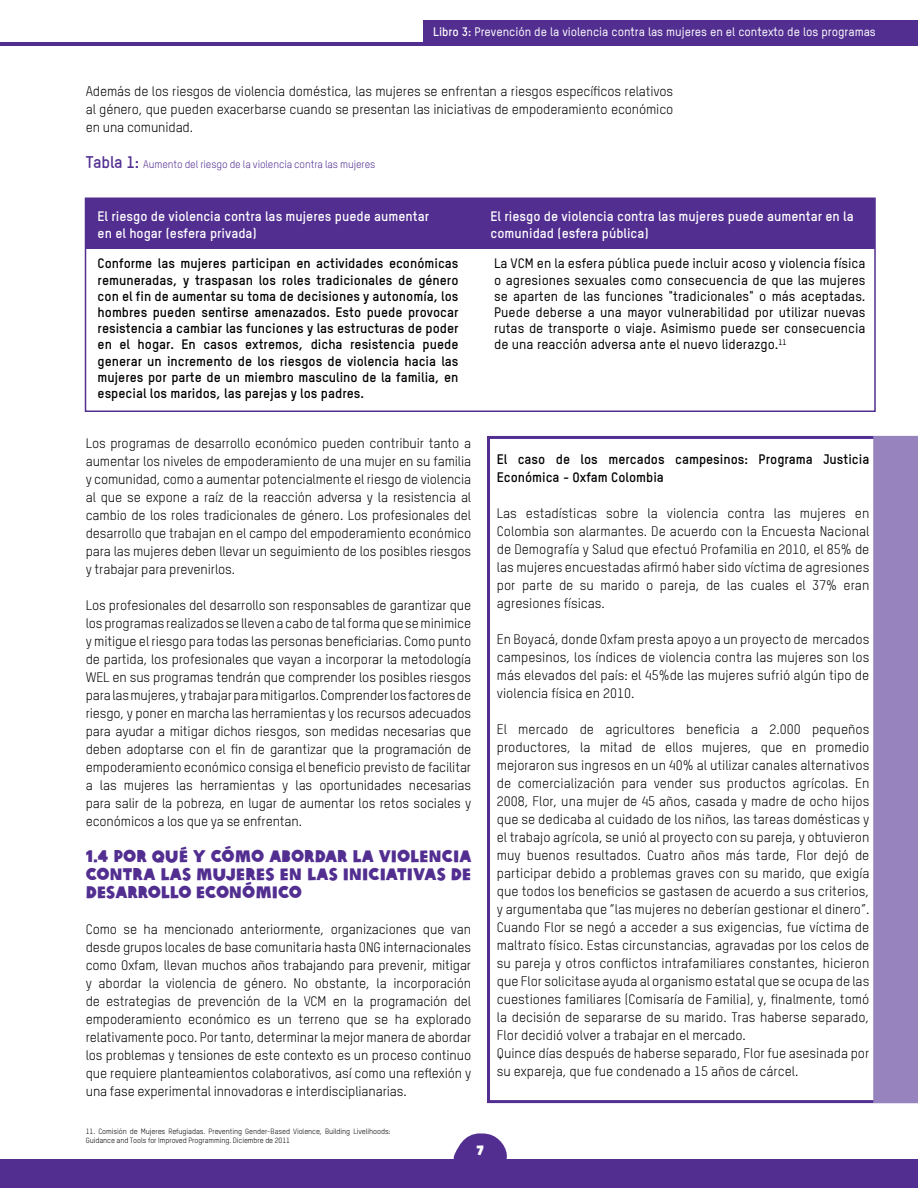
<style>
.page{position:relative;width:918px;height:1188px;background:#fff}
.page>*{position:absolute;margin:0;border:0;box-sizing:border-box;transform-origin:0 0}
.t1{font:16.5px/18px "Oxfam Global Headline";color:#522e91;text-align:justify}
.t2{font:13.5px/18px "Oxfam TSTARPRO";color:#000;text-align:justify}
.t3{font:700 13.5px/16.2px "Oxfam TSTARPRO";color:#000;text-align:justify}
.t4{font:500 13.5px/16.2px "Oxfam TSTARPRO";color:#000;text-align:justify}
.t5{font:700 13.5px/16.2px "Oxfam TSTARPRO";color:#fff}
.t6{font:13.5px "Oxfam Global Headline";color:#fff}
.t7{font:500 12px "Oxfam TSTARPRO";color:#fff}
.t8{font:10.5px "Oxfam TSTARPRO";letter-spacing:-.01em;color:#522e91}
.t9{font:7.5px/9px "Oxfam TSTARPRO";letter-spacing:-.01em;color:#000}
.s1{font-weight:700}
.s2{font-weight:700;font-size:16.5px}
</style>
<div class="page">
<div style="left:0;top:1159px;width:918px;height:29px;background:#522e91"></div>
<div style="left:423px;top:21px;width:495px;height:22px;background:#522e91"></div>
<svg style="left:453px;top:1133px;width:54px;height:26px"></svg>
<hr style="left:0;top:42px;width:918px;height:4px;background:#522e91">
<div style="left:86px;top:198px;width:789px;height:51px;background:#522e91"></div>
<div style="left:85px;top:198px;width:791px;height:214px;border:2px solid #522e91"></div>
<div style="left:873px;top:436px;width:45px;height:667px;background:#9784be"></div>
<p class="t7" style="left:433px;top:27px;width:444px"><span class="s1">Libro 3:</span> Prevención de la violencia contra las mujeres en el contexto de los programas</p>
<p class="t2" style="left:86px;top:83px;width:589px">Además de los riesgos de violencia doméstica, las mujeres se enfrentan a riesgos específicos relativos al género, que pueden exacerbarse cuando se presentan las iniciativas de empoderamiento económico en una comunidad.</p>
<p class="t8" style="left:86px;top:160px;width:291px"><span class="s2">Tabla 1:</span> Aumento del riesgo de la violencia contra las mujeres</p>
<p class="t5" style="left:98px;top:208px;width:333px">El riesgo de violencia contra las mujeres puede aumentar en el hogar (esfera privada)</p>
<p class="t5" style="left:491px;top:208px;width:365px">El riesgo de violencia contra las mujeres puede aumentar en la comunidad (esfera pública)</p>
<p class="t4" style="left:494px;top:255px;width:373px">La VCM en la esfera pública puede incluir acoso y violencia física o agresiones sexuales como consecuencia de que las mujeres se aparten de las funciones "tradicionales" o más aceptadas.<br>Puede deberse a una mayor vulnerabilidad por utilizar nuevas rutas de transporte o viaje. Asimismo puede ser consecuencia de una reacción adversa ante el nuevo liderazgo.<sup>11</sup></p>
<p class="t3" style="left:98px;top:255px;width:363px">Conforme las mujeres participan en actividades económicas remuneradas, y traspasan los roles tradicionales de género con el fin de aumentar su toma de decisiones y autonomía, los hombres pueden sentirse amenazados. Esto puede provocar resistencia a cambiar las funciones y las estructuras de poder en el hogar. En casos extremos, dicha resistencia puede generar un incremento de los riesgos de violencia hacia las mujeres por parte de un miembro masculino de la familia, en especial los maridos, las parejas y los padres.</p>
<p class="t2" style="left:86px;top:435px;width:387px">Los programas de desarrollo económico pueden contribuir tanto a aumentar los niveles de empoderamiento de una mujer en su familia y comunidad, como a aumentar potencialmente el riesgo de violencia al que se expone a raíz de la reacción adversa y la resistencia al cambio de los roles tradicionales de género. Los profesionales del desarrollo que trabajan en el campo del empoderamiento económico para las mujeres deben llevar un seguimiento de los posibles riesgos y trabajar para prevenirlos.</p>
<p class="t2" style="left:86px;top:597px;width:387px">Los profesionales del desarrollo son responsables de garantizar que los programas realizados se lleven a cabo de tal forma que se minimice y mitigue el riesgo para todas las personas beneficiarias. Como punto de partida, los profesionales que vayan a incorporar la metodología WEL en sus programas tendrán que comprender los posibles riesgos para las mujeres, y trabajar para mitigarlos. Comprender los factores de riesgo, y poner en marcha las herramientas y los recursos adecuados para ayudar a mitigar dichos riesgos, son medidas necesarias que deben adoptarse con el fin de garantizar que la programación de empoderamiento económico consiga el beneficio previsto de facilitar a las mujeres las herramientas y las oportunidades necesarias para salir de la pobreza, en lugar de aumentar los retos sociales y económicos a los que ya se enfrentan.</p>
<p class="t1" style="left:86px;top:846px;width:387px">1.4 POR QUÉ Y CÓMO ABORDAR LA VIOLENCIA CONTRA LAS MUJERES EN LAS INICIATIVAS DE DESARROLLO ECONÓMICO</p>
<p class="t2" style="left:86px;top:921px;width:387px">Como se ha mencionado anteriormente, organizaciones que van desde grupos locales de base comunitaria hasta ONG internacionales como Oxfam, llevan muchos años trabajando para prevenir, mitigar y abordar la violencia de género. No obstante, la incorporación de estrategias de prevención de la VCM en la programación del empoderamiento económico es un terreno que se ha explorado relativamente poco. Por tanto, determinar la mejor manera de abordar los problemas y tensiones de este contexto es un proceso continuo que requiere planteamientos colaborativos, así como una reflexión y una fase experimental innovadoras e interdisciplianarias.</p>
<p class="t9" style="left:86px;top:1128px;width:306px">11. Comisión de Mujeres Refugiadas. Preventing Gender-Based Violence, Building Livelihoods:<br>Guidance and Tools for Improved Programming. Diciembre de 2011</p>
<p class="t6" style="left:476px;top:1139px;width:10px">7</p>
<p class="t3" style="left:497px;top:451px;width:374px;line-height:18px">El caso de los mercados campesinos: Programa Justicia<br>Económica - Oxfam Colombia</p>
<p class="t2" style="left:497px;top:505px;width:374px">Las estadísticas sobre la violencia contra las mujeres en Colombia son alarmantes. De acuerdo con la Encuesta Nacional de Demografía y Salud que efectuó Profamilia en 2010, el 85% de las mujeres encuestadas afirmó haber sido víctima de agresiones por parte de su marido o pareja, de las cuales el 37% eran agresiones físicas.</p>
<p class="t2" style="left:497px;top:631px;width:374px">En Boyacá, donde Oxfam presta apoyo a un proyecto de mercados campesinos, los índices de violencia contra las mujeres son los más elevados del país: el 45%de las mujeres sufrió algún tipo de violencia física en 2010.</p>
<p class="t2" style="left:497px;top:721px;width:374px;text-align:left">El mercado de agricultores beneficia a 2.000 pequeños productores, la mitad de ellos mujeres, que en promedio mejoraron sus ingresos en un 40% al utilizar canales alternativos de comercialización para vender sus productos agrícolas. En 2008, Flor, una mujer de 45 años, casada y madre de ocho hijos que se dedicaba al cuidado de los niños, las tareas domésticas y el trabajo agrícola, se unió al proyecto con su pareja, y obtuvieron muy buenos resultados. Cuatro años más tarde, Flor dejó de participar debido a problemas graves con su marido, que exigía que todos los beneficios se gastasen de acuerdo a sus criterios, y argumentaba que “las mujeres no deberían gestionar el dinero”.<br>Cuando Flor se negó a acceder a sus exigencias, fue víctima de maltrato físico. Estas circunstancias, agravadas por los celos de su pareja y otros conflictos intrafamiliares constantes, hicieron que Flor solicitase ayuda al organismo estatal que se ocupa de las cuestiones familiares (Comisaría de Familia), y, finalmente, tomó la decisión de separarse de su marido. Tras haberse separado, Flor decidió volver a trabajar en el mercado.<br>Quince días después de haberse separado, Flor fue asesinada por su expareja, que fue condenado a 15 años de cárcel.</p>
</div>
